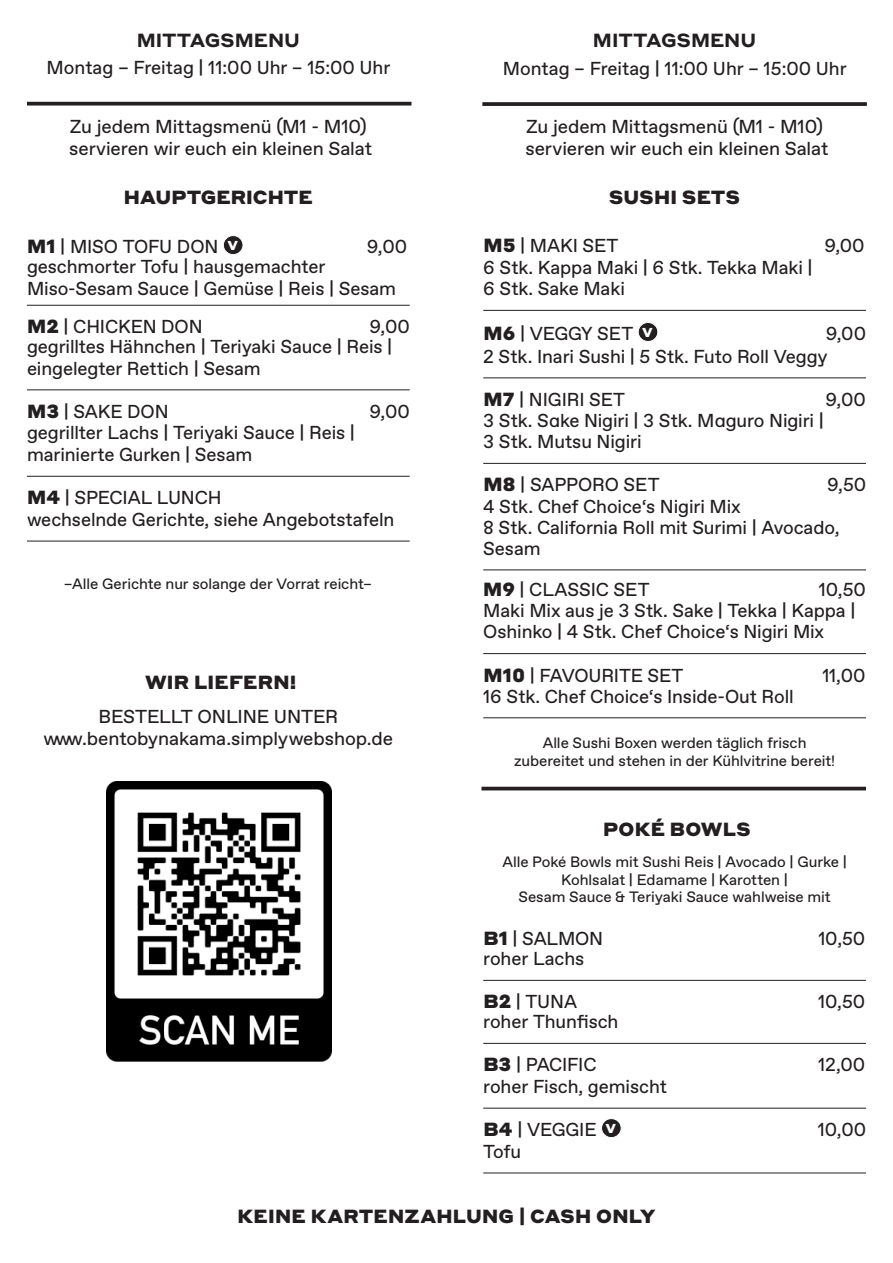
<style>
.page{position:relative;width:893px;height:1263px;background:#fff}
.page>*{position:absolute;margin:0;border:0;box-sizing:border-box;transform-origin:0 0}
.t1{font:18.75px/21.6px "Favorit Regular Bento";letter-spacing:-.005em;color:#231f20}
.t2{font:900 18.75px "Styrene A";letter-spacing:.01em;color:#231f20}
.t3{font:700 18.75px "Styrene A";color:#231f20}
.t4{font:15px/17.2px "Favorit Regular Bento";letter-spacing:-.005em;color:#231f20;text-align:center}
.t5{font:900 12.75px "Styrene A";color:#fff}
.s1{font-family:"Styrene A";font-weight:900}
</style>
<div class="page">
<hr style="left:27px;top:305px;width:383px;height:1px;background:#231f20">
<hr style="left:27px;top:390px;width:383px;height:1px;background:#231f20">
<hr style="left:27px;top:476px;width:383px;height:1px;background:#231f20">
<hr style="left:27px;top:541px;width:383px;height:1px;background:#231f20">
<div style="left:223px;top:236px;width:20px;height:19px;background:#231f20;border-radius:50%"></div>
<div style="left:223px;top:235px;width:20px;height:20px;border:1px solid #fff;border-radius:50%"></div>
<hr style="left:483px;top:310px;width:383px;height:1px;background:#231f20">
<hr style="left:483px;top:378px;width:383px;height:1px;background:#231f20">
<hr style="left:483px;top:463px;width:383px;height:1px;background:#231f20">
<hr style="left:483px;top:570px;width:383px;height:1px;background:#231f20">
<hr style="left:483px;top:653px;width:383px;height:1px;background:#231f20">
<hr style="left:483px;top:718px;width:383px;height:1px;background:#231f20">
<svg style="left:482px;top:102px;width:385px;height:4px;background:#302c2d"></svg>
<div style="left:638px;top:322px;width:20px;height:19px;background:#231f20;border-radius:50%"></div>
<div style="left:638px;top:322px;width:20px;height:20px;border:1px solid #fff;border-radius:50%"></div>
<hr style="left:483px;top:980px;width:383px;height:1px;background:#231f20">
<hr style="left:483px;top:1043px;width:383px;height:1px;background:#231f20">
<hr style="left:483px;top:1108px;width:383px;height:1px;background:#231f20">
<hr style="left:483px;top:1173px;width:383px;height:1px;background:#231f20">
<div style="left:601px;top:1118px;width:20px;height:19px;background:#231f20;border-radius:50%"></div>
<div style="left:601px;top:1118px;width:21px;height:20px;border:1px solid #fff;border-radius:50%"></div>
<img style="left:107px;top:782px;width:225px;height:280px">
<hr style="left:481px;top:787px;width:385px;height:3px;background:#231f20">
<svg style="left:27px;top:102px;width:384px;height:4px;background:#3c393a"></svg>
<p class="t3" style="left:137px;top:24px;width:165px">MITTAGSMENU</p>
<p class="t1" style="left:47px;top:56px;width:346px">Montag – Freitag | 11:00 Uhr – 15:00 Uhr</p>
<p class="t1" style="left:70px;top:115px;width:299px">Zu jedem Mittagsmenü (M1 - M10)</p>
<p class="t1" style="left:69px;top:137px;width:304px">servieren wir euch ein kleinen Salat</p>
<p class="t2" style="left:124px;top:181px;width:190px">HAUPTGERICHTE</p>
<p class="t1" style="left:27px;top:236px;width:193px"><span class="s1">M1</span> | MISO TOFU DON</p>
<p class="t5" style="left:227px;top:234px;width:12px">V</p>
<p class="t1" style="left:367px;top:236px;width:42px">9,00</p>
<p class="t1" style="left:27px;top:256px;width:371px">geschmorter Tofu | hausgemachter<br>Miso-Sesam Sauce | Gemüse | Reis | Sesam</p>
<p class="t1" style="left:27px;top:316px;width:177px"><span class="s1">M2</span> | CHICKEN DON</p>
<p class="t1" style="left:370px;top:316px;width:42px">9,00</p>
<p class="t1" style="left:27px;top:335px;width:367px">gegrilltes Hähnchen | Teriyaki Sauce | Reis | eingelegter Rettich | Sesam</p>
<p class="t1" style="left:27px;top:400px;width:143px"><span class="s1">M3</span> | SAKE DON</p>
<p class="t1" style="left:370px;top:400px;width:42px">9,00</p>
<p class="t1" style="left:27px;top:422px;width:330px">gegrillter Lachs | Teriyaki Sauce | Reis | marinierte Gurken | Sesam</p>
<p class="t1" style="left:27px;top:487px;width:196px"><span class="s1">M4</span> | SPECIAL LUNCH</p>
<p class="t1" style="left:27px;top:508px;width:369px">wechselnde Gerichte, siehe Angebotstafeln</p>
<p class="t4" style="left:64px;top:574px;width:310px">–Alle Gerichte nur solange der Vorrat reicht–</p>
<p class="t2" style="left:145px;top:666px;width:153px">WIR LIEFERN!</p>
<p class="t1" style="left:98px;top:705px;width:241px">BESTELLT ONLINE UNTER</p>
<p class="t1" style="left:44px;top:727px;width:351px">www.bentobynakama.simplywebshop.de</p>
<p class="t3" style="left:593px;top:24px;width:165px">MITTAGSMENU</p>
<p class="t1" style="left:503px;top:58px;width:346px">Montag – Freitag | 11:00 Uhr – 15:00 Uhr</p>
<p class="t1" style="left:526px;top:116px;width:299px">Zu jedem Mittagsmenü (M1 - M10)</p>
<p class="t1" style="left:526px;top:137px;width:304px">servieren wir euch ein kleinen Salat</p>
<p class="t2" style="left:609px;top:181px;width:133px">SUSHI SETS</p>
<p class="t1" style="left:483px;top:234px;width:137px"><span class="s1">M5</span> | MAKI SET</p>
<p class="t1" style="left:824px;top:234px;width:42px">9,00</p>
<p class="t1" style="left:483px;top:256px;width:331px">6 Stk. Kappa Maki | 6 Stk. Tekka Maki |<br>6 Stk. Sake Maki</p>
<p class="t1" style="left:483px;top:322px;width:151px"><span class="s1">M6</span> | VEGGY SET</p>
<p class="t5" style="left:642px;top:321px;width:12px">V</p>
<p class="t1" style="left:826px;top:322px;width:42px">9,00</p>
<p class="t1" style="left:483px;top:345px;width:346px">2 Stk. Inari Sushi | 5 Stk. Futo Roll Veggy</p>
<p class="t1" style="left:483px;top:388px;width:143px"><span class="s1">M7</span> | NIGIRI SET</p>
<p class="t1" style="left:826px;top:388px;width:42px">9,00</p>
<p class="t1" style="left:483px;top:410px;width:342px;line-height:21px">3 Stk. Sake Nigiri | 3 Stk. Maguro Nigiri |<br>3 Stk. Mutsu Nigiri</p>
<p class="t1" style="left:483px;top:474px;width:178px"><span class="s1">M8</span> | SAPPORO SET</p>
<p class="t1" style="left:827px;top:474px;width:41px">9,50</p>
<p class="t1" style="left:483px;top:495px;width:358px;line-height:21px">4 Stk. Chef Choice‘s Nigiri Mix<br>8 Stk. California Roll mit Surimi | Avocado,<br>Sesam</p>
<p class="t1" style="left:483px;top:578px;width:168px"><span class="s1">M9</span> | CLASSIC SET</p>
<p class="t1" style="left:483px;top:579px;width:384px;line-height:21.1px;text-indent:335px">10,50<br>Maki Mix aus je 3 Stk. Sake | Tekka | Kappa |<br>Oshinko | 4 Stk. Chef Choice‘s Nigiri Mix</p>
<p class="t1" style="left:483px;top:664px;width:202px"><span class="s1">M10</span> | FAVOURITE SET</p>
<p class="t1" style="left:822px;top:664px;width:45px">11,00</p>
<p class="t1" style="left:483px;top:685px;width:312px">16 Stk. Chef Choice‘s Inside-Out Roll</p>
<p class="t4" style="left:514px;top:734px;width:322px;line-height:18px">Alle Sushi Boxen werden täglich frisch zubereitet und stehen in der Kühlvitrine bereit!</p>
<p class="t2" style="left:603px;top:812px;width:149px">POKÉ BOWLS</p>
<p class="t4" style="left:502px;top:853px;width:346px">Alle Poké Bowls mit Sushi Reis | Avocado | Gurke |</p>
<p class="t4" style="left:518px;top:871px;width:314px">Kohlsalat | Edamame | Karotten |<br>Sesam Sauce &amp; Teriyaki Sauce wahlweise mit</p>
<p class="t1" style="left:483px;top:928px;width:121px"><span class="s1">B1</span> | SALMON</p>
<p class="t1" style="left:818px;top:928px;width:49px">10,50</p>
<p class="t1" style="left:483px;top:947px;width:103px">roher Lachs</p>
<p class="t1" style="left:483px;top:991px;width:95px"><span class="s1">B2</span> | TUNA</p>
<p class="t1" style="left:818px;top:991px;width:49px">10,50</p>
<p class="t1" style="left:483px;top:1010px;width:137px">roher Thunfisch</p>
<p class="t1" style="left:483px;top:1054px;width:115px"><span class="s1">B3</span> | PACIFIC</p>
<p class="t1" style="left:818px;top:1054px;width:48px">12,00</p>
<p class="t1" style="left:483px;top:1075px;width:185px">roher Fisch, gemischt</p>
<p class="t1" style="left:483px;top:1118px;width:115px"><span class="s1">B4</span> | VEGGIE</p>
<p class="t5" style="left:606px;top:1117px;width:12px">V</p>
<p class="t1" style="left:818px;top:1118px;width:50px">10,00</p>
<p class="t1" style="left:483px;top:1140px;width:39px">Tofu</p>
<p class="t2" style="left:238px;top:1200px;width:419px">KEINE KARTENZAHLUNG | CASH ONLY</p>
</div>
